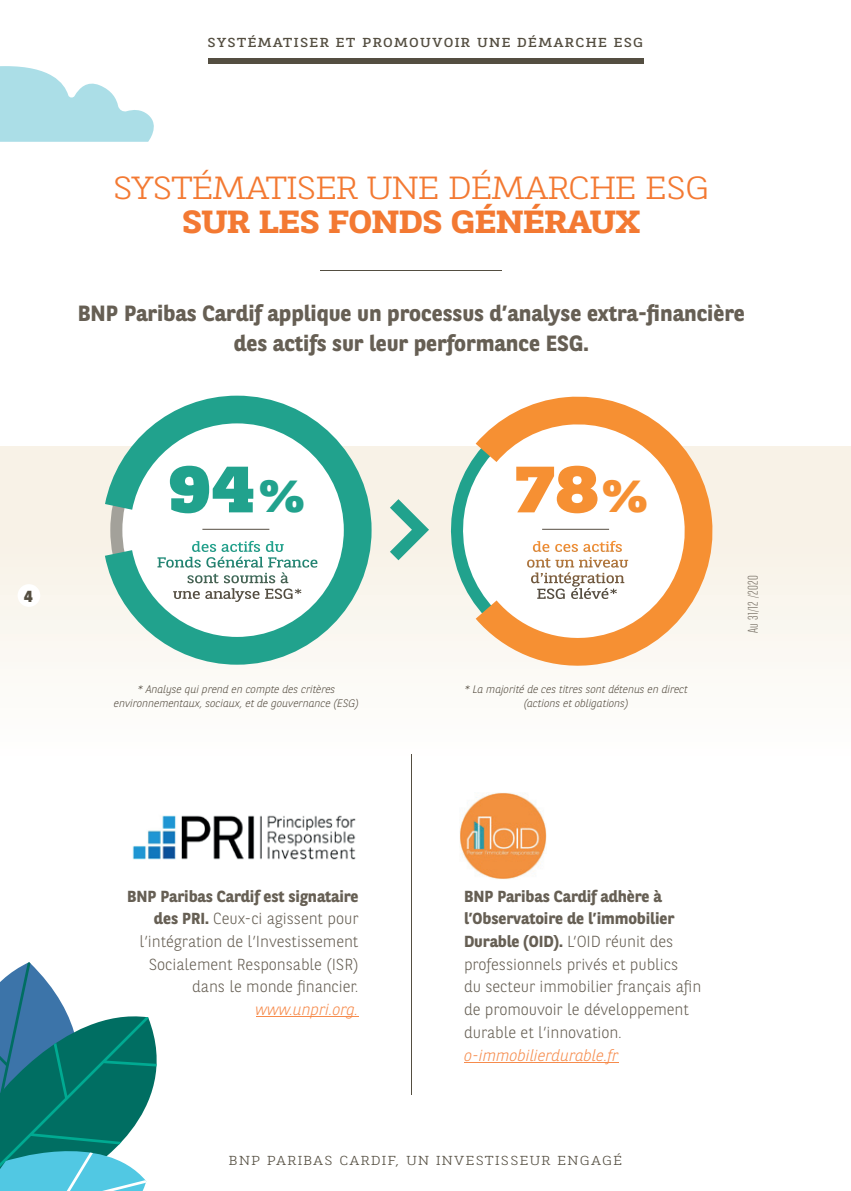
<style>
.page{position:relative;width:851px;height:1191px;background:#fff}
.page>*{position:absolute;margin:0;border:0;box-sizing:border-box;transform-origin:0 0}
.t1{font:800 65.2px "BNPP Slab Serif Expanded";color:#21a28d}
.t2{font:800 65.2px "BNPP Slab Serif Expanded";color:#f69033}
.t3{font:300 32px "BNPP Slab Serif Expanded";letter-spacing:-.03em;color:#f37932}
.t4{font:700 32px "BNPP Slab Serif Expanded";letter-spacing:-.03em;color:#f37932}
.t5{font:700 22px/30.4px "BNPP Sans";color:#665f54;text-align:center}
.t6{font:300 16px/22.6px "BNPP Sans";letter-spacing:-.005em;color:#665f54}
.t7{font:italic 300 16px "BNPP Sans";letter-spacing:-.005em;color:#f68b4c}
.t8{font:800 16px "BNPP Sans";color:#544e41}
.t9{font:300 14px "BNPP Sans Condensed";letter-spacing:.025em;color:#7b7469}
.t10{font:13px "BNPP Slab Serif Expanded";letter-spacing:.1em;color:#544e41}
.t11{font:300 13px "BNPP Slab Serif Expanded";letter-spacing:.1em;color:#544e41}
.t12{font:italic 300 10.8px/13.2px "BNPP Sans";letter-spacing:-.01em;color:#554d41;text-align:center}
.s1{font-size:44.8px}
.s2{font-weight:700}
</style>
<div class="page">
<div style="left:0;top:446px;width:850px;height:325px;background:linear-gradient(to bottom,#f6efe2,#fefefd)"></div>
<div style="left:207px;top:59px;width:436px;height:5px;background:#544e41"></div>
<hr style="left:320px;top:270px;width:182px;height:1px;background:#544e41">
<svg style="left:95px;top:395px;width:290px;height:283px"></svg>
<svg style="left:434px;top:446px;width:13px;height:228px"></svg>
<svg style="left:447px;top:396px;width:275px;height:289px"></svg>
<hr style="left:202px;top:529px;width:67px;height:1px;background:#554d41">
<svg style="left:157px;top:541px;width:160px;height:61px"></svg>
<svg style="left:527px;top:541px;width:101px;height:58px"></svg>
<hr style="left:542px;top:529px;width:67px;height:1px;background:#554d41">
<svg style="left:377px;top:486px;width:60px;height:87px;background:#d3e4d8"></svg>
<div style="left:18px;top:584px;width:22px;height:23px;background:#fff;border-radius:50%"></div>
<hr style="left:464px;top:1061px;width:154px;height:1px;background:#f68b4c">
<hr style="left:255px;top:1016px;width:103px;height:1px;background:#f68b4c">
<hr style="left:411px;top:754px;width:1px;height:340px;background:#544e41">
<img style="left:460px;top:793px;width:86px;height:86px">
<img style="left:132px;top:815px;width:224px;height:45px">
<svg style="left:0;top:962px;width:157px;height:229px"></svg>
<svg style="left:0;top:66px;width:154px;height:76px"></svg>
<p class="t10" style="left:207px;top:34px;width:437px">SYSTÉMATISER ET PROMOUVOIR UNE DÉMARCHE ESG</p>
<p class="t8" style="left:24px;top:585px;width:10px">4</p>
<h2 class="t3" style="left:113px;top:165px;width:598px">SYSTÉMATISER UNE DÉMARCHE ESG</h2>
<h2 class="t4" style="left:182px;top:200px;width:460px">SUR LES FONDS GÉNÉRAUX</h2>
<h3 class="t5" style="left:78px;top:297px;width:668px">BNP Paribas Cardif applique un processus d’analyse extra-financière des actifs sur leur performance ESG.</h3>
<h1 class="t1" style="left:168px;top:445px;width:138px">94<span class="s1">%</span></h1>
<h1 class="t2" style="left:513px;top:445px;width:135px">78<span class="s1">%</span></h1>
<p class="t12" style="left:114px;top:682px;width:246px">* Analyse qui prend en compte des critères environnementaux, sociaux, et de gouvernance (ESG)</p>
<p class="t12" style="left:464px;top:682px;width:225px">* La majorité de ces titres sont détenus en direct (actions et obligations)</p>
<p class="t9" style="left:744px;top:633px;width:59px;rotate:-90deg">Au 31/12 /2020</p>
<p class="t6" style="left:127px;top:884px;width:233px;text-align:right"><span class="s2">BNP Paribas Cardif est signataire des PRI.</span> Ceux-ci agissent pour l’intégration de l’Investissement<br>Socialement Responsable (ISR) dans le monde financier.</p>
<p class="t7" style="left:255px;top:998px;width:104px">www.unpri.org.</p>
<p class="t6" style="left:464px;top:884px;width:239px"><span class="s2">BNP Paribas Cardif adhère à l’Observatoire de l’immobilier<br>Durable (OID).</span> L’OID réunit des professionnels privés et publics<br>du secteur immobilier français afin de promouvoir le développement durable et l’innovation.</p>
<p class="t7" style="left:464px;top:1044px;width:156px">o-immobilierdurable.fr</p>
<p class="t11" style="left:229px;top:1151px;width:394px">BNP PARIBAS CARDIF, UN INVESTISSEUR ENGAGÉ</p>
</div>
